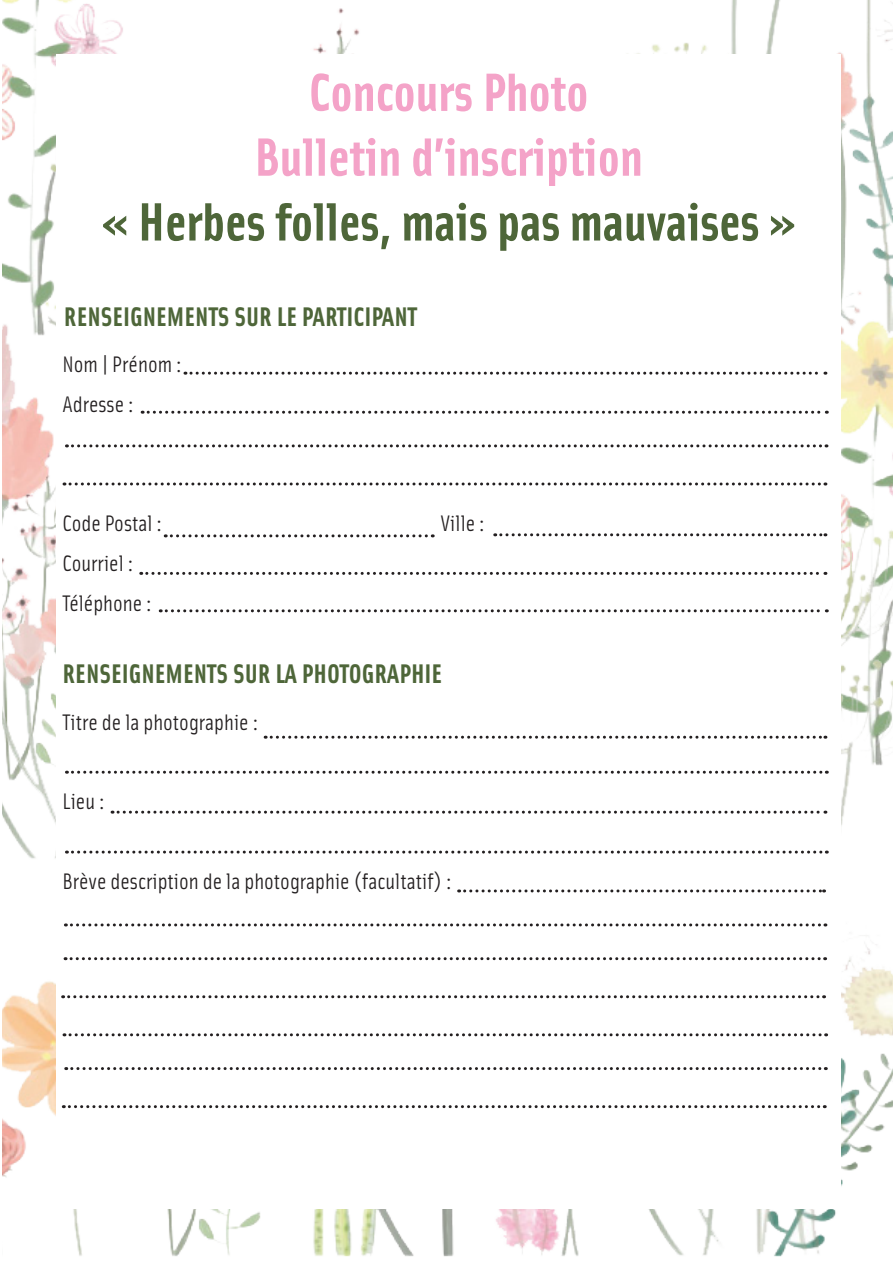
<style>
.page{position:relative;width:893px;height:1263px;background:#fff}
.page>*{position:absolute;margin:0;border:0;box-sizing:border-box;transform-origin:0 0}
.titre{font:700 54px "Solex OT";color:#f4a3c8}
.sous-titre{font:700 54px "Solex OT";color:#4e6639}
.corps_2{font:700 27px "Solex OT";color:#4e6639}
.corps_2-2{font:22.5px "Solex OT";color:#231f20}
</style>
<div class="page">
<img style="left:2px;top:0;width:679px;height:73px">
<img style="left:683px;top:0;width:210px;height:470px">
<img style="left:2px;top:73px;width:54px;height:397px">
<img style="left:2px;top:470px;width:891px;height:787px">
<div style="left:56px;top:54px;width:785px;height:1155px;background:#fff"></div>
<svg style="left:185px;top:372px;width:641px;height:3px"></svg>
<svg style="left:142px;top:411px;width:685px;height:3px"></svg>
<svg style="left:66px;top:444px;width:761px;height:3px"></svg>
<svg style="left:64px;top:482px;width:762px;height:3px"></svg>
<svg style="left:165px;top:534px;width:268px;height:3px"></svg>
<svg style="left:495px;top:533px;width:331px;height:3px"></svg>
<svg style="left:141px;top:572px;width:685px;height:3px"></svg>
<svg style="left:160px;top:609px;width:667px;height:3px"></svg>
<svg style="left:265px;top:736px;width:561px;height:3px"></svg>
<svg style="left:66px;top:771px;width:761px;height:3px"></svg>
<svg style="left:112px;top:811px;width:714px;height:3px"></svg>
<svg style="left:66px;top:850px;width:761px;height:3px"></svg>
<svg style="left:65px;top:923px;width:761px;height:3px"></svg>
<svg style="left:65px;top:957px;width:761px;height:3px"></svg>
<svg style="left:63px;top:995px;width:762px;height:3px"></svg>
<svg style="left:64px;top:1033px;width:763px;height:3px"></svg>
<svg style="left:66px;top:1067px;width:760px;height:3px"></svg>
<svg style="left:63px;top:1105px;width:762px;height:3px"></svg>
<svg style="left:459px;top:889px;width:366px;height:3px"></svg>
<p class="titre" style="left:309px;top:57px;width:281px">Concours Photo</p>
<p class="titre" style="left:254px;top:122px;width:390px">Bulletin d’inscription</p>
<p class="sous-titre" style="left:101px;top:187px;width:698px">« Herbes folles, mais pas mauvaises »</p>
<p class="corps_2" style="left:64px;top:299px;width:355px">RENSEIGNEMENTS SUR LE PARTICIPANT</p>
<p class="corps_2-2" style="left:63px;top:350px;width:121px">Nom | Prénom :</p>
<p class="corps_2-2" style="left:63px;top:390px;width:73px">Adresse :</p>
<p class="corps_2-2" style="left:63px;top:509px;width:101px">Code Postal :</p>
<p class="corps_2-2" style="left:441px;top:509px;width:46px">Ville :</p>
<p class="corps_2-2" style="left:63px;top:549px;width:72px">Courriel :</p>
<p class="corps_2-2" style="left:63px;top:588px;width:91px">Téléphone :</p>
<p class="corps_2" style="left:63px;top:656px;width:381px">RENSEIGNEMENTS SUR LA PHOTOGRAPHIE</p>
<p class="corps_2-2" style="left:63px;top:708px;width:197px">Titre de la photographie :</p>
<p class="corps_2-2" style="left:63px;top:787px;width:44px">Lieu :</p>
<p class="corps_2-2" style="left:63px;top:867px;width:390px">Brève description de la photographie (facultatif) :</p>
</div>
